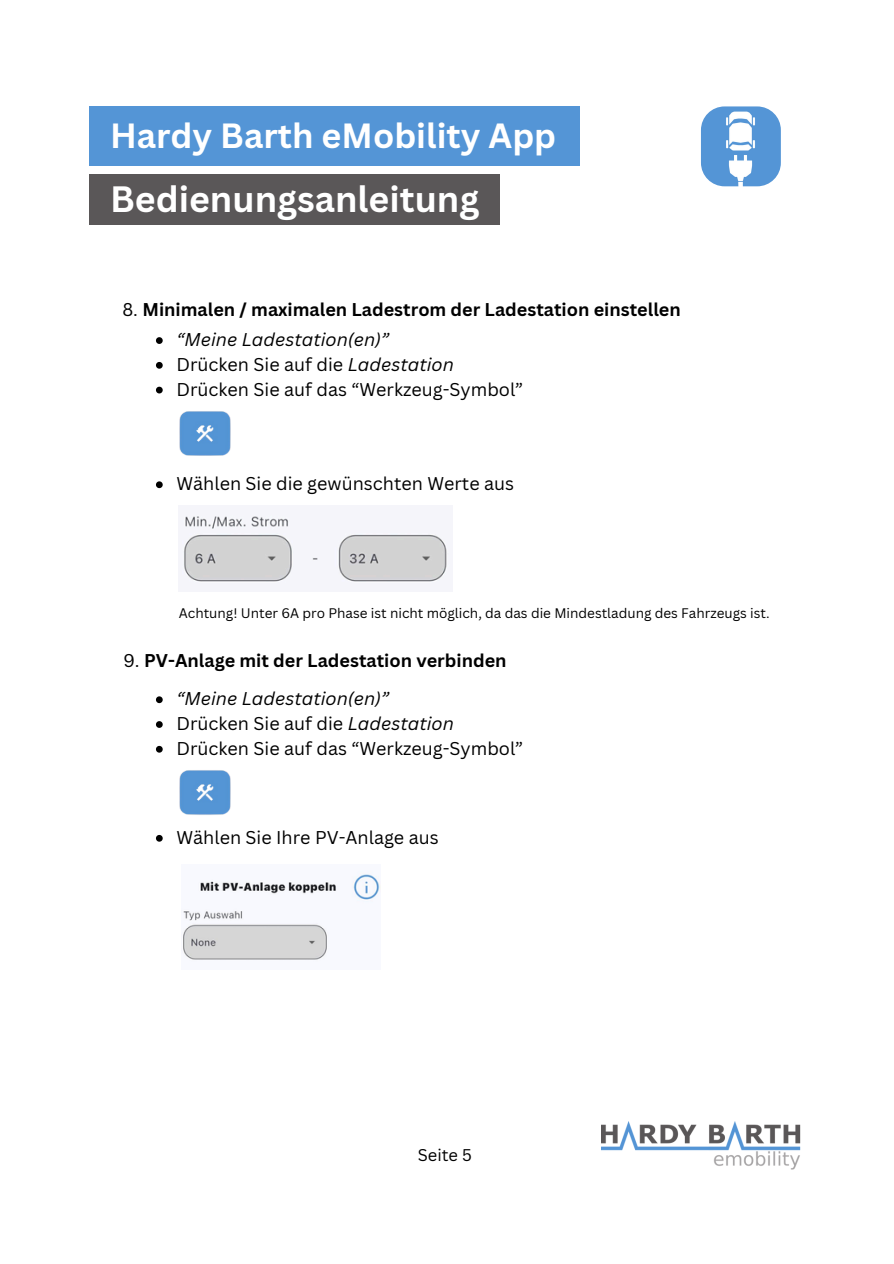
<style>
.page{position:relative;width:894px;height:1264px;background:#fff}
.page>*{position:absolute;margin:0;border:0;box-sizing:border-box;transform-origin:0 0}
.t1{font:700 35.7px "Canva Sans";color:#fff}
.t2{font:700 34.05px "Canva Sans";color:#fff}
.t3{font:18px "Canva Sans";color:#000}
.t4{font:700 18px "Canva Sans";color:#000}
.t5{font:italic 18px "Canva Sans";color:#000}
.t6{font:16.5px "Canva Sans";color:#000}
.t7{font:13.5px "Canva Sans";color:#000}
.s1{font-weight:400}
.s2{font-style:italic}
</style>
<div class="page">
<img style="left:700px;top:106px;width:80px;height:80px;border-radius:24px">
<div style="left:89px;top:106px;width:490px;height:60px;background:#5495d6"></div>
<div style="left:89px;top:174px;width:410px;height:51px;background:#5a5758"></div>
<img style="left:601px;top:1121px;width:198px;height:48px">
<img style="left:179px;top:411px;width:51px;height:45px">
<img style="left:183px;top:515px;width:266px;height:67px">
<img style="left:179px;top:770px;width:51px;height:45px">
<img style="left:183px;top:871px;width:197px;height:89px">
<svg style="left:156px;top:337px;width:7px;height:7px"></svg>
<svg style="left:156px;top:362px;width:7px;height:7px"></svg>
<svg style="left:156px;top:387px;width:7px;height:6px"></svg>
<svg style="left:156px;top:481px;width:7px;height:7px"></svg>
<svg style="left:156px;top:696px;width:7px;height:7px"></svg>
<svg style="left:156px;top:721px;width:7px;height:7px"></svg>
<svg style="left:156px;top:746px;width:7px;height:6px"></svg>
<svg style="left:156px;top:835px;width:7px;height:6px"></svg>
<p class="t2" style="left:110px;top:112px;width:447px">Hardy Barth eMobility App</p>
<h1 class="t1" style="left:110px;top:174px;width:371px">Bedienungsanleitung</h1>
<h2 class="t4" style="left:122px;top:297px;width:559px"><span class="s1">8.</span> Minimalen / maximalen Ladestrom der Ladestation einstellen</h2>
<p class="t5" style="left:176px;top:327px;width:214px">“Meine Ladestation(en)”</p>
<p class="t3" style="left:176px;top:352px;width:279px">Drücken Sie auf die <span class="s2">Ladestation</span></p>
<p class="t3" style="left:176px;top:376px;width:348px">Drücken Sie auf das “Werkzeug-Symbol”</p>
<p class="t3" style="left:176px;top:471px;width:339px">Wählen Sie die gewünschten Werte aus</p>
<p class="t7" style="left:179px;top:603px;width:592px">Achtung! Unter 6A pro Phase ist nicht möglich, da das die Mindestladung des Fahrzeugs ist.</p>
<p class="t4" style="left:123px;top:648px;width:384px"><span class="s1">9.</span> PV-Anlage mit der Ladestation verbinden</p>
<p class="t5" style="left:176px;top:686px;width:214px">“Meine Ladestation(en)”</p>
<p class="t3" style="left:176px;top:711px;width:279px">Drücken Sie auf die <span class="s2">Ladestation</span></p>
<h2 class="t3" style="left:176px;top:735px;width:348px">Drücken Sie auf das “Werkzeug-Symbol”</h2>
<p class="t3" style="left:176px;top:824px;width:264px">Wählen Sie Ihre PV-Anlage aus</p>
<p class="t6" style="left:417px;top:1143px;width:55px">Seite 5</p>
</div>
